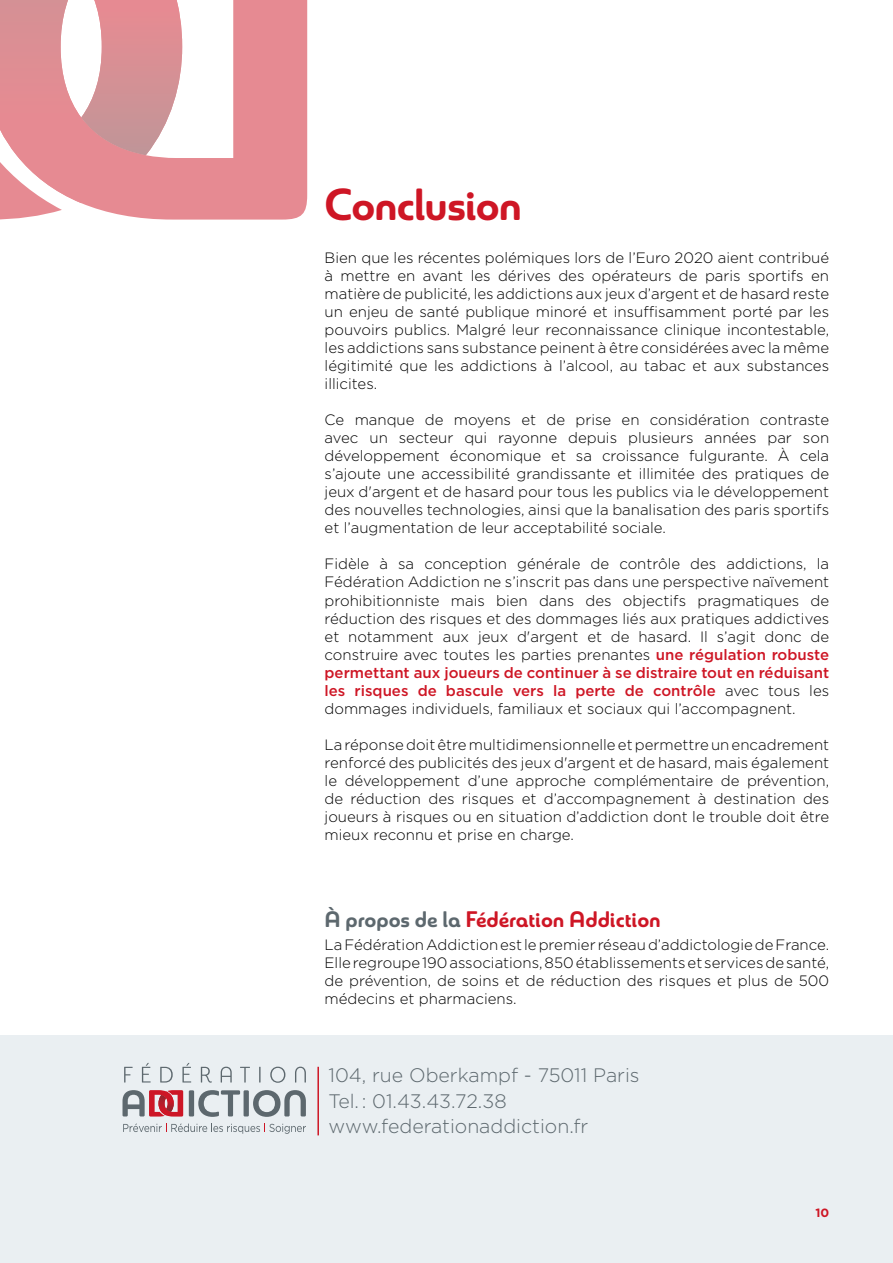
<style>
.page{position:relative;width:893px;height:1263px;background:#fff}
.page>*{position:absolute;margin:0;border:0;box-sizing:border-box;transform-origin:0 0}
.t1{font:45px "Sangli Nor Bol";letter-spacing:-.02em;color:#ce1625}
.t2{font:22.5px "Sangli Nor Bol";color:#ce1625}
.t3{font:300 19.5px/25.5px "Gotham";color:#5d686e}
.t4{font:300 15px/18px "Gotham";color:#000;text-align:justify}
.t5{font:700 12px "Gotham";color:#ce1625}
.s1{font-weight:500;color:#ce1625}
.s2{color:#5d686e}
</style>
<div class="page">
<div style="left:0;top:1035px;width:893px;height:228px;background:#eaeff2"></div>
<svg style="left:182px;top:0;width:125px;height:220px;fill:#e68a92"></svg>
<svg style="left:0;top:0;width:182px;height:220px"></svg>
<hr style="left:317px;top:1067px;width:2px;height:68px;background:#ce1625">
<svg style="left:124px;top:1067px;width:9px;height:15px"></svg>
<svg style="left:142px;top:1063px;width:9px;height:19px"></svg>
<svg style="left:160px;top:1067px;width:13px;height:15px"></svg>
<svg style="left:182px;top:1063px;width:9px;height:19px"></svg>
<svg style="left:201px;top:1067px;width:11px;height:16px"></svg>
<svg style="left:221px;top:1067px;width:11px;height:15px"></svg>
<svg style="left:240px;top:1067px;width:10px;height:15px"></svg>
<svg style="left:259px;top:1067px;width:2px;height:15px"></svg>
<svg style="left:270px;top:1067px;width:15px;height:16px"></svg>
<svg style="left:295px;top:1067px;width:11px;height:15px"></svg>
<svg style="left:123px;top:1123px;width:183px;height:11px"></svg>
<div style="left:189px;top:1090px;width:5px;height:26px;background:#5d686e;border-radius:2px"></div>
<svg style="left:198px;top:1090px;width:42px;height:27px"></svg>
<div style="left:244px;top:1090px;width:5px;height:26px;background:#5d686e;border-radius:2px"></div>
<svg style="left:253px;top:1090px;width:53px;height:27px"></svg>
<svg style="left:123px;top:1090px;width:60px;height:26px"></svg>
<h1 class="t1" style="left:325px;top:178px;width:199px">Conclusion</h1>
<p class="t4" style="left:325px;top:249px;width:506px">Bien que les récentes polémiques lors de l’Euro 2020 aient contribué à mettre en avant les dérives des opérateurs de paris sportifs en matière de publicité, les addictions aux jeux d’argent et de hasard reste un enjeu de santé publique minoré et insuffisamment porté par les pouvoirs publics. Malgré leur reconnaissance clinique incontestable, les addictions sans substance peinent à être considérées avec la même légitimité que les addictions à l’alcool, au tabac et aux substances illicites.</p>
<p class="t4" style="left:325px;top:411px;width:506px">Ce manque de moyens et de prise en considération contraste avec un secteur qui rayonne depuis plusieurs années par son développement économique et sa croissance fulgurante. À cela s’ajoute une accessibilité grandissante et illimitée des pratiques de jeux d'argent et de hasard pour tous les publics via le développement des nouvelles technologies, ainsi que la banalisation des paris sportifs et l’augmentation de leur acceptabilité sociale.</p>
<p class="t4" style="left:325px;top:555px;width:506px">Fidèle à sa conception générale de contrôle des addictions, la Fédération Addiction ne s’inscrit pas dans une perspective naïvement prohibitionniste mais bien dans des objectifs pragmatiques de réduction des risques et des dommages liés aux pratiques addictives et notamment aux jeux d'argent et de hasard. Il s’agit donc de construire avec toutes les parties prenantes <span class="s1">une régulation robuste permettant aux joueurs de continuer à se distraire tout en réduisant les risques de bascule vers la perte de contrôle</span> avec tous les dommages individuels, familiaux et sociaux qui l’accompagnent.</p>
<p class="t4" style="left:325px;top:735px;width:506px">La réponse doit être multidimensionnelle et permettre un encadrement renforcé des publicités des jeux d'argent et de hasard, mais également le développement d’une approche complémentaire de prévention, de réduction des risques et d’accompagnement à destination des joueurs à risques ou en situation d’addiction dont le trouble doit être mieux reconnu et prise en charge.</p>
<h2 class="t2" style="left:325px;top:906px;width:338px"><span class="s2">À propos de la</span> Fédération Addiction</h2>
<p class="t4" style="left:325px;top:935px;width:506px">La Fédération Addiction est le premier réseau d’addictologie de France.<br>Elle regroupe 190 associations, 850 établissements et services de santé, de prévention, de soins et de réduction des risques et plus de 500 médecins et pharmaciens.</p>
<h3 class="t3" style="left:328px;top:1062px;width:313px">104, rue Oberkampf - 75011 Paris<br>Tel. : 01.43.43.72.38 www.federationaddiction.fr</h3>
<p class="t5" style="left:815px;top:1205px;width:15px">10</p>
</div>
